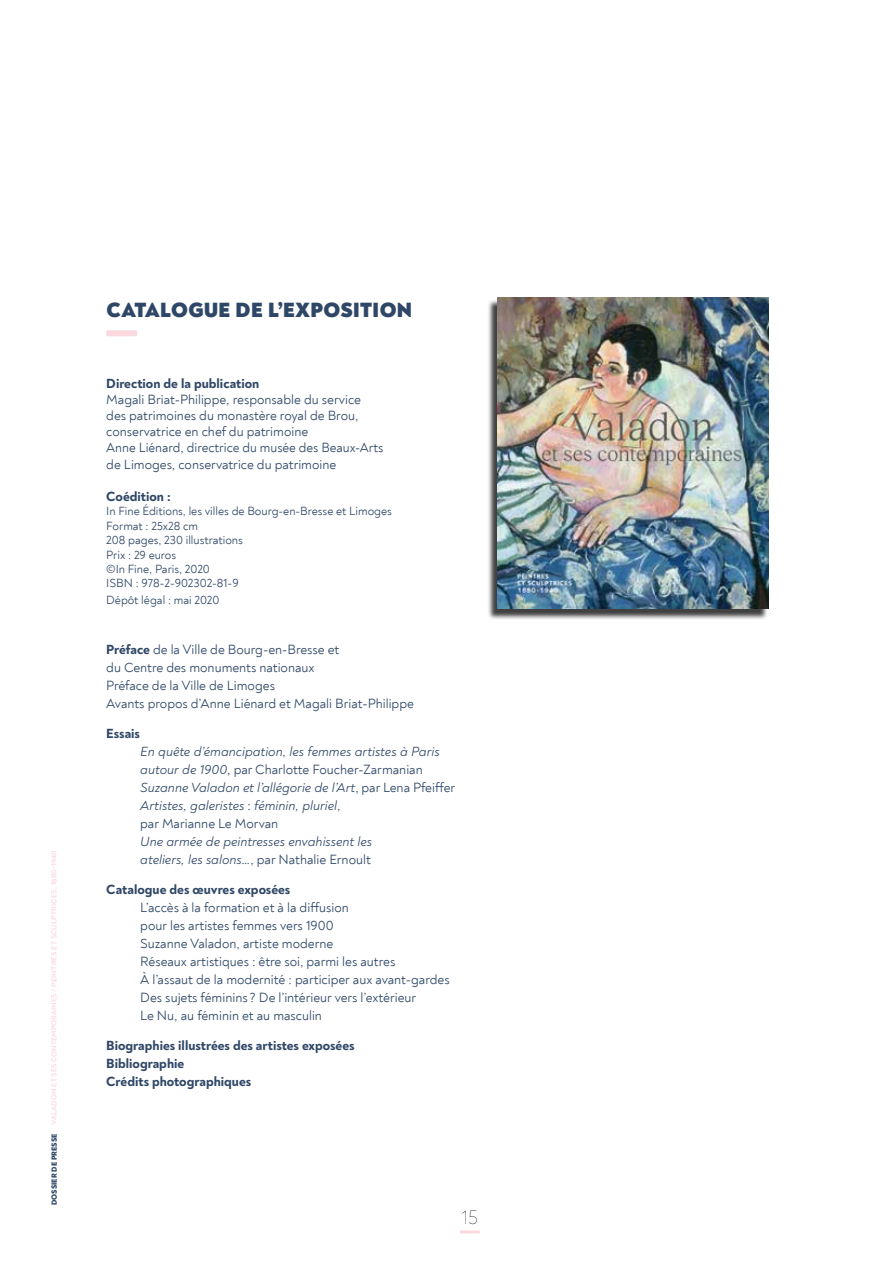
<style>
.page{position:relative;width:893px;height:1263px;background:#fff}
.page>*{position:absolute;margin:0;border:0;box-sizing:border-box;transform-origin:0 0}
.t1{font:900 21px "Noah";letter-spacing:.02em;color:#2f4767}
.t2{font:100 19.5px "Noah";color:#000}
.t3{font:13.5px/18px "Noah";color:#2f4767}
.t4{font:italic 13.5px/18px "Noah";color:#2f4767}
.t5{font:800 13.5px/18px "Noah";color:#2f4767}
.t6{font:12px/14.4px "Noah";color:#2f4767}
.t7{font:700 7.5px "Noah";letter-spacing:.02em;color:#fad9df}
.t8{font:800 7.5px "Noah";letter-spacing:.01em;color:#2f4767}
.s1{font-weight:800}
.s2{font-style:normal}
</style>
<div class="page">
<hr style="left:460px;top:1230px;width:20px;height:3px;background:#fad9df">
<div style="left:487px;top:300px;width:281px;height:320px;background:#000;opacity:.75"></div>
<img style="left:497px;top:298px;width:272px;height:310px">
<div style="left:106px;top:330px;width:31px;height:6px;background:#fad9df"></div>
<p class="t7" style="left:49px;top:1124px;width:276px;rotate:-90deg">VALADON ET SES CONTEMPORAINES / PEINTRES ET SCULPTRICES, 1880-1940</p>
<p class="t8" style="left:49px;top:1205px;width:73px;rotate:-90deg">DOSSIER DE PRESSE</p>
<h1 class="t1" style="left:106px;top:296px;width:307px">CATALOGUE DE L’EXPOSITION</h1>
<p class="t5" style="left:106px;top:374px;width:155px">Direction de la publication</p>
<p class="t3" style="left:106px;top:391px;width:279px;line-height:16.2px">Magali Briat-Philippe, responsable du service des patrimoines du monastère royal de Brou, conservatrice en chef du patrimoine<br>Anne Liénard, directrice du musée des Beaux-Arts de Limoges, conservatrice du patrimoine</p>
<p class="t5" style="left:106px;top:487px;width:66px">Coédition :</p>
<p class="t6" style="left:106px;top:504px;width:287px">In Fine Éditions, les villes de Bourg-en-Bresse et Limoges<br>Format : 25x28 cm<br>208 pages, 230 illustrations<br>Prix : 29 euros<br>©In Fine, Paris, 2020<br>ISBN : 978-2-902302-81-9</p>
<p class="t6" style="left:106px;top:592px;width:115px">Dépôt légal : mai 2020</p>
<p class="t3" style="left:106px;top:640px;width:309px"><span class="s1">Préface</span> de la Ville de Bourg-en-Bresse et<br>du Centre des monuments nationaux<br>Préface de la Ville de Limoges<br>Avants propos d’Anne Liénard et Magali Briat-Philippe</p>
<p class="t5" style="left:106px;top:724px;width:35px">Essais</p>
<p class="t4" style="left:140px;top:742px;width:316px">En quête d’émancipation, les femmes artistes à Paris autour de 1900<span class="s2">, par Charlotte Foucher-Zarmanian </span>Suzanne Valadon et l’allégorie de l’Art<span class="s2">, par Lena Pfeiffer </span>Artistes, galeristes <span class="s2">:</span> féminin, pluriel<span class="s2">,<br>par Marianne Le Morvan</span></p>
<p class="t4" style="left:140px;top:832px;width:233px">Une armée de peintresses envahissent les ateliers, les salons…<span class="s2">, par Nathalie Ernoult</span></p>
<p class="t5" style="left:106px;top:880px;width:186px">Catalogue des œuvres exposées</p>
<p class="t3" style="left:140px;top:898px;width:311px">L’accès à la formation et à la diffusion<br>pour les artistes femmes vers 1900<br>Suzanne Valadon, artiste moderne<br>Réseaux artistiques : être soi, parmi les autres<br>À l’assaut de la modernité : participer aux avant-gardes Des sujets féminins ? De l’intérieur vers l’extérieur<br>Le Nu, au féminin et au masculin</p>
<p class="t5" style="left:106px;top:1036px;width:250px">Biographies illustrées des artistes exposées<br>Bibliographie<br>Crédits photographiques</p>
<h2 class="t2" style="left:462px;top:1205px;width:18px">15</h2>
</div>
